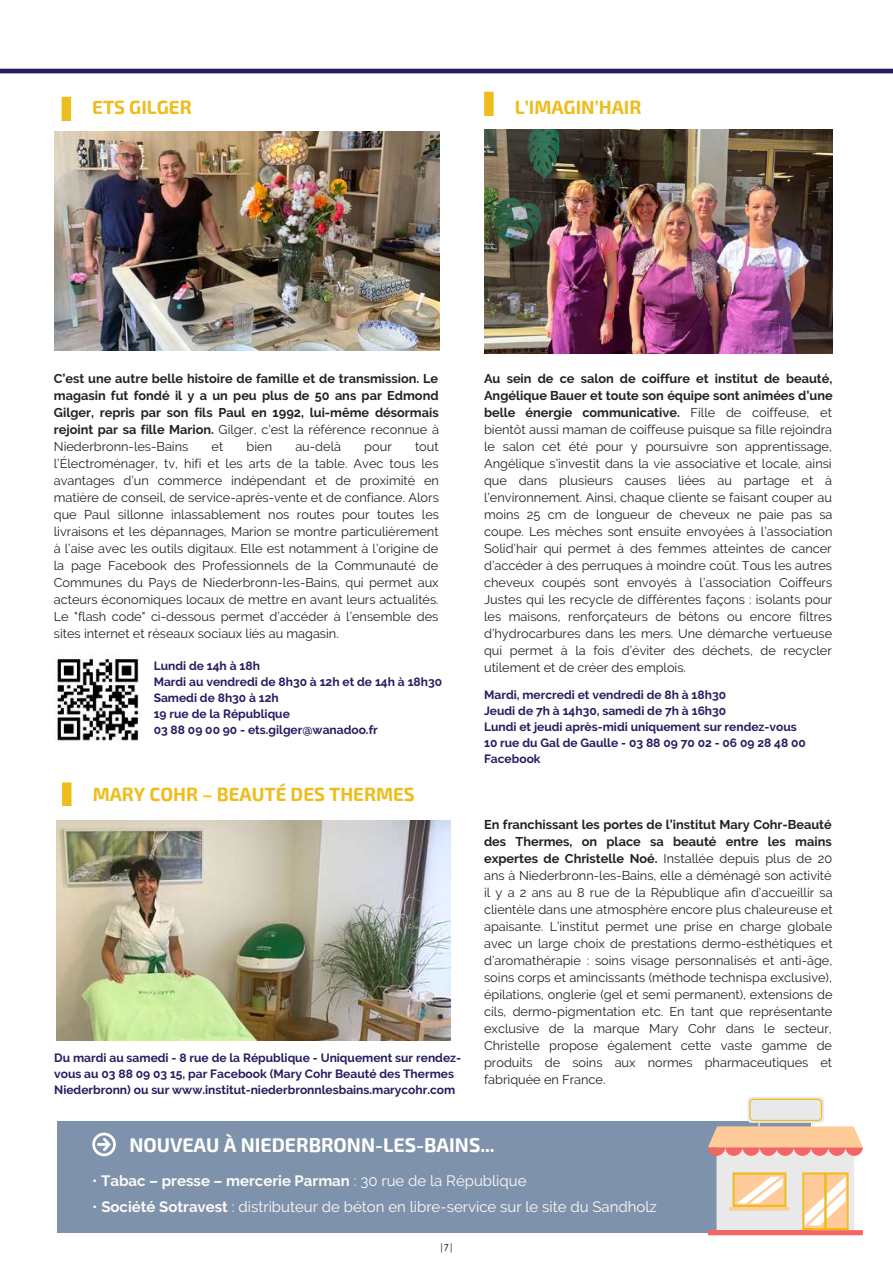
<style>
.page{position:relative;width:893px;height:1264px;background:#fff}
.page>*{position:absolute;margin:0;border:0;box-sizing:border-box;transform-origin:0 0}
.t1{font:700 19.5px "Exo 2";color:#fff}
.t2{font:700 18.75px "Exo 2";color:#eebd1c}
.t3{font:15px "Raleway";color:#fefafa}
.t4{font:700 15px "Raleway";color:#fefafa}
.t5{font:12.75px/17px "Raleway";color:#222;text-align:justify}
.t6{font:700 12.75px/17px "Raleway";color:#222;text-align:justify}
.t7{font:700 12px/16px "Raleway";color:#251e60}
.t8{font:10.5px "Gidole";color:#222}
.s1{font-weight:400}
.s2{font-weight:700}
</style>
<div class="page">
<hr style="left:0;top:69px;width:892px;height:4px;background:#251e60">
<div style="left:57px;top:1121px;width:753px;height:111px;background:#7e93ab"></div>
<svg style="left:92px;top:1132px;width:24px;height:24px"></svg>
<svg style="left:707px;top:1097px;width:155px;height:138px"></svg>
<svg style="left:62px;top:97px;width:9px;height:24px"></svg>
<svg style="left:484px;top:92px;width:9px;height:24px"></svg>
<svg style="left:62px;top:782px;width:9px;height:24px"></svg>
<img style="left:55px;top:131px;width:384px;height:220px">
<img style="left:57px;top:820px;width:393px;height:220px">
<img style="left:484px;top:130px;width:348px;height:224px">
<img style="left:55px;top:656px;width:85px;height:85px">
<h2 class="t2" style="left:92px;top:95px;width:101px">ETS GILGER</h2>
<h2 class="t2" style="left:514px;top:95px;width:128px">L’IMAGIN’HAIR</h2>
<p class="t6" style="left:54px;top:369px;width:386px">C’est une autre belle histoire de famille et de transmission. Le magasin fut fondé il y a un peu plus de 50 ans par Edmond Gilger, repris par son fils Paul en 1992, lui-même désormais rejoint par sa fille Marion. <span class="s1">Gilger, c’est la référence reconnue à Niederbronn-les-Bains</span></p>
<p class="t5" style="left:211px;top:437px;width:13px">et</p>
<p class="t5" style="left:246px;top:437px;width:27px">bien</p>
<p class="t5" style="left:295px;top:437px;width:47px">au-delà</p>
<p class="t5" style="left:364px;top:437px;width:29px">pour</p>
<p class="t5" style="left:54px;top:437px;width:387px;text-indent:361px">tout l’Électroménager, tv, hifi et les arts de la table. Avec tous les avantages d’un commerce indépendant et de proximité en matière de conseil, de service-après-vente et de confiance. Alors que Paul sillonne inlassablement nos routes pour toutes les livraisons et les dépannages, Marion se montre particulièrement à l’aise avec les outils digitaux. Elle est notamment à l’origine de la page Facebook des Professionnels de la Communauté de Communes du Pays de Niederbronn-les-Bains, qui permet aux acteurs économiques locaux de mettre en avant leurs actualités.<br>Le "flash code" ci-dessous permet d’accéder à l’ensemble des sites internet et réseaux sociaux liés au magasin.</p>
<p class="t5" style="left:484px;top:369px;width:350px"><span class="s2">Au sein de ce salon de coiffure et institut de beauté, Angélique Bauer et toute son équipe sont animées d’une belle énergie communicative.</span> Fille de coiffeuse, et bientôt aussi maman de coiffeuse puisque sa fille rejoindra le salon cet été pour y poursuivre son apprentissage, Angélique s’investit dans la vie associative et locale, ainsi que dans plusieurs causes liées au partage et à l’environnement. Ainsi, chaque cliente se faisant couper au moins 25 cm de longueur de cheveux ne paie pas sa coupe. Les mèches sont ensuite envoyées à l’association Solid’hair qui permet à des femmes atteintes de cancer d’accéder à des perruques à moindre coût. Tous les autres cheveux coupés sont envoyés à l’association Coiffeurs Justes qui les recycle de différentes façons : isolants pour les maisons, renforçateurs de bétons ou encore filtres d’hydrocarbures dans les mers. Une démarche vertueuse qui permet à la fois d’éviter des déchets, de recycler</p>
<p class="t7" style="left:154px;top:657px;width:108px">Lundi de 14h à 18h</p>
<p class="t5" style="left:484px;top:658px;width:203px">utilement et de créer des emplois.</p>
<p class="t7" style="left:154px;top:673px;width:290px">Mardi au vendredi de 8h30 à 12h et de 14h à 18h30<br>Samedi de 8h30 à 12h<br>19 rue de la République<br>03 88 09 00 90 - ets.gilger@wanadoo.fr</p>
<p class="t7" style="left:484px;top:686px;width:323px">Mardi, mercredi et vendredi de 8h à 18h30<br>Jeudi de 7h à 14h30, samedi de 7h à 16h30<br>Lundi et jeudi après-midi uniquement sur rendez-vous 10 rue du Gal de Gaulle - 03 88 09 70 02 - 06 09 28 48 00<br>Facebook</p>
<h2 class="t2" style="left:93px;top:781px;width:323px">MARY COHR – BEAUTÉ DES THERMES</h2>
<p class="t7" style="left:54px;top:1049px;width:408px">Du mardi au samedi - 8 rue de la République - Uniquement sur rendez&shy;vous au 03 88 09 03 15, par Facebook (Mary Cohr Beauté des Thermes<br>Niederbronn) ou sur www.institut-niederbronnlesbains.marycohr.com</p>
<p class="t5" style="left:484px;top:816px;width:350px"><span class="s2">En franchissant les portes de l’institut Mary Cohr-Beauté des Thermes, on place sa beauté entre les mains expertes de Christelle Noé.</span> Installée depuis plus de 20 ans à Niederbronn-les-Bains, elle a déménagé son activité il y a 2 ans au 8 rue de la République afin d’accueillir sa clientèle dans une atmosphère encore plus chaleureuse et apaisante. L’institut permet une prise en charge globale avec un large choix de prestations dermo-esthétiques et d’aromathérapie : soins visage personnalisés et anti-âge, soins corps et amincissants (méthode technispa exclusive), épilations, onglerie (gel et semi permanent), extensions de cils, dermo-pigmentation etc. En tant que représentante exclusive de la marque Mary Cohr dans le secteur, Christelle propose également cette vaste gamme de produits de soins aux normes pharmaceutiques et fabriquée en France.</p>
<h1 class="t1" style="left:129px;top:1132px;width:367px">NOUVEAU À NIEDERBRONN-LES-BAINS...</h1>
<p class="t4" style="left:92px;top:1171px;width:435px"><span class="s1">•</span> Tabac – presse – mercerie Parman <span class="s1">: 30 rue de la République</span></p>
<p class="t3" style="left:92px;top:1197px;width:566px">• <span class="s2">Société Sotravest</span> : distributeur de béton en libre-service sur le site du Sandholz</p>
<p class="t8" style="left:440px;top:1241px;width:14px">|7|</p>
</div>
